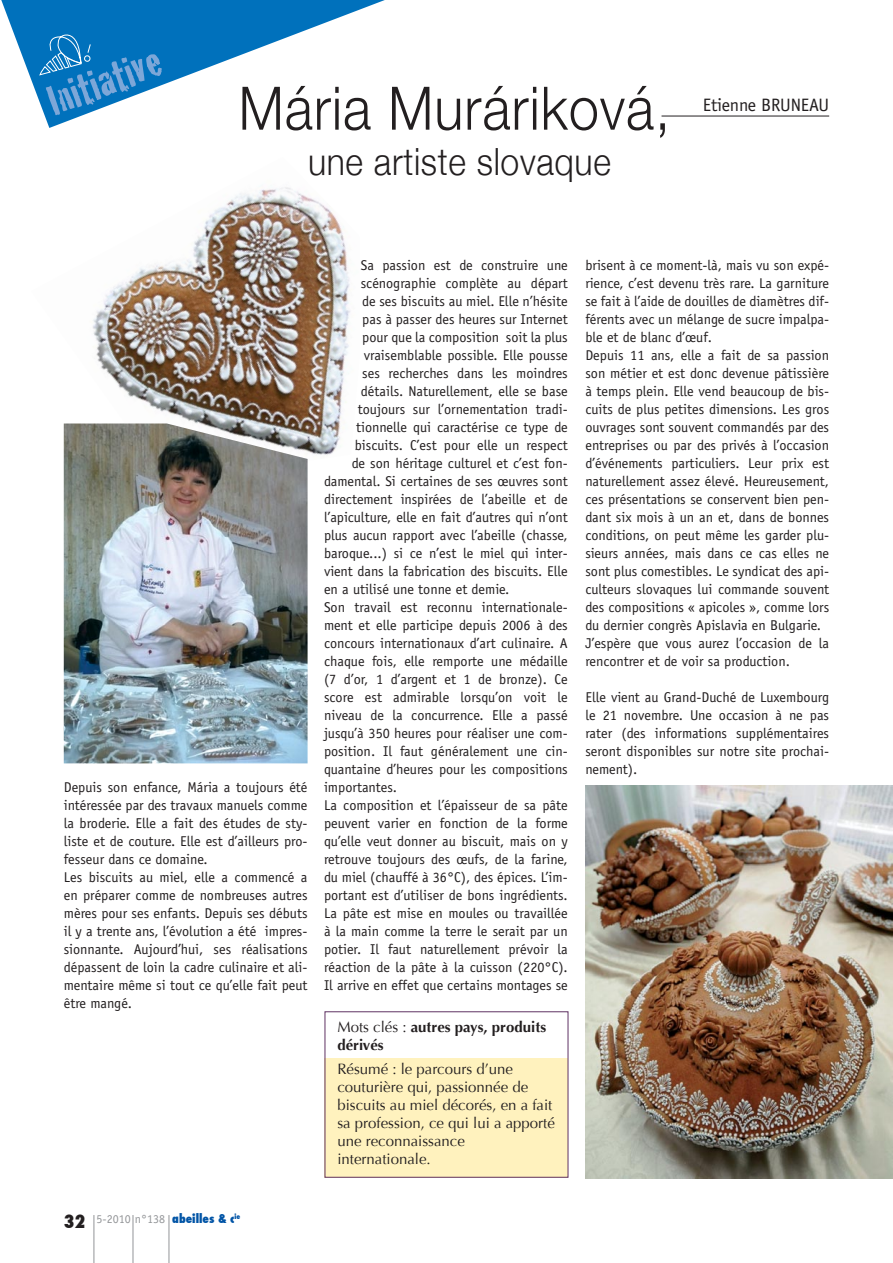
<style>
.page{position:relative;width:893px;height:1263px;background:#fff}
.page>*{position:absolute;margin:0;border:0;box-sizing:border-box;transform-origin:0 0}
.t1{font:300 60px "Helvetica Neue";letter-spacing:.02em;color:#231f20;scale:.9 1}
.t2{font:45px "Cracked";color:#7da7d8}
.t3{font:300 37.5px "Helvetica Neue";letter-spacing:.02em;color:#231f20;scale:.9 1}
.t4{font:18px "Officina Sans";letter-spacing:-.01em;color:#231f20}
.t5{font:800 condensed 18px "Futura";color:#231f20}
.t6{font:15px/18px "Optima";color:#231f20}
.t7{font:700 15px/18px "Optima";color:#231f20}
.t8{font:14.25px/18px "Officina Sans";color:#231f20;text-align:justify}
.t9{font:12px "Officina Sans";color:#939598}
.s1{font-weight:400}
.s2{font-family:"Futura";font-weight:800;font-stretch:condensed;color:#0054a6}
</style>
<div class="page">
<hr style="left:133px;top:1215px;width:1px;height:48px;background:#939598">
<hr style="left:169px;top:1215px;width:1px;height:48px;background:#939598">
<hr style="left:94px;top:1215px;width:1px;height:48px;background:#939598">
<svg style="left:1px;top:0;width:384px;height:128px"></svg>
<img style="left:63px;top:187px;width:288px;height:295px">
<div style="left:325px;top:1058px;width:243px;height:119px;background:#fff2be"></div>
<div style="left:325px;top:1011px;width:243px;height:166px;border:1px solid #5f3263"></div>
<hr style="left:661px;top:116px;width:168px;height:1px;background:#231f20">
<img style="left:64px;top:423px;width:244px;height:340px">
<svg style="left:39px;top:34px;width:52px;height:42px;background:#2485c5"></svg>
<img style="left:585px;top:786px;width:308px;height:393px">
<p class="t2" style="left:36px;top:70px;width:121px;rotate:-21deg">Initiative</p>
<p class="t1" style="left:239px;top:72px;width:481px">Mária Muráriková,</p>
<p class="t3" style="left:308px;top:138px;width:338px">une artiste slovaque</p>
<p class="t4" style="left:703px;top:95px;width:128px">Etienne BRUNEAU</p>
<p class="t8" style="left:64px;top:778px;width:245px">Depuis son enfance, Mária a toujours été intéressée par des travaux manuels comme la broderie. Elle a fait des études de sty&shy;liste et de couture. Elle est d’ailleurs pro&shy;fesseur dans ce domaine.</p>
<p class="t8" style="left:64px;top:868px;width:245px">Les biscuits au miel, elle a commencé a en préparer comme de nombreuses autres mères pour ses enfants. Depuis ses débuts il y a trente ans, l’évolution a été impres&shy;sionnante. Aujourd’hui, ses réalisations dépassent de loin la cadre culinaire et ali&shy;mentaire même si tout ce qu’elle fait peut être mangé.</p>
<p class="t8" style="left:361px;top:256px;width:208px">Sa passion est de construire une</p>
<p class="t8" style="left:361px;top:274px;width:209px">scénographie complète au départ</p>
<p class="t8" style="left:362px;top:292px;width:207px">de ses biscuits au miel. Elle n’hésite</p>
<p class="t8" style="left:362px;top:310px;width:207px">pas à passer des heures sur Internet</p>
<p class="t8" style="left:362px;top:328px;width:207px">pour que la composition soit la plus</p>
<p class="t8" style="left:364px;top:346px;width:206px">vraisemblable possible. Elle pousse</p>
<p class="t8" style="left:362px;top:364px;width:207px">ses recherches dans les moindres</p>
<p class="t8" style="left:361px;top:382px;width:209px">détails. Naturellement, elle se base</p>
<p class="t8" style="left:358px;top:400px;width:212px">toujours sur l’ornementation tradi-</p>
<p class="t8" style="left:356px;top:418px;width:213px">tionnelle qui caractérise ce type de</p>
<p class="t8" style="left:355px;top:436px;width:215px">biscuits. C’est pour elle un respect</p>
<p class="t8" style="left:352px;top:454px;width:218px">de son héritage culturel et c’est fon-</p>
<p class="t8" style="left:324px;top:472px;width:245px">damental. Si certaines de ses œuvres sont</p>
<p class="t8" style="left:324px;top:490px;width:245px">directement inspirées de l’abeille et de</p>
<p class="t8" style="left:324px;top:508px;width:245px">l’apiculture, elle en fait d’autres qui n’ont</p>
<p class="t8" style="left:324px;top:526px;width:245px">plus aucun rapport avec l’abeille (chasse,</p>
<p class="t8" style="left:324px;top:544px;width:245px">baroque...) si ce n’est le miel qui inter-</p>
<p class="t8" style="left:324px;top:562px;width:245px">vient dans la fabrication des biscuits. Elle</p>
<p class="t8" style="left:324px;top:580px;width:187px">en a utilisé une tonne et demie.</p>
<p class="t8" style="left:324px;top:598px;width:245px">Son travail est reconnu internationale&shy;ment et elle participe depuis 2006 à des concours internationaux d’art culinaire. A chaque fois, elle remporte une médaille (7 d’or, 1 d’argent et 1 de bronze). Ce score est admirable lorsqu’on voit le niveau de la concurrence. Elle a passé jusqu’à 350 heures pour réaliser une com&shy;position. Il faut généralement une cin&shy;quantaine d’heures pour les compositions importantes.</p>
<p class="t8" style="left:324px;top:796px;width:245px">La composition et l’épaisseur de sa pâte peuvent varier en fonction de la forme qu’elle veut donner au biscuit, mais on y retrouve toujours des œufs, de la farine, du miel (chauffé à 36°C), des épices. L’im&shy;portant est d’utiliser de bons ingrédients.<br>La pâte est mise en moules ou travaillée à la main comme la terre le serait par un potier. Il faut naturellement prévoir la réaction de la pâte à la cuisson (220°C).<br>Il arrive en effet que certains montages se</p>
<p class="t7" style="left:337px;top:1018px;width:210px"><span class="s1">Mots clés :</span> autres pays, produits dérivés</p>
<p class="t6" style="left:337px;top:1060px;width:219px">Résumé : le parcours d’une couturière qui, passionnée de biscuits au miel décorés, en a fait sa profession, ce qui lui a apporté une reconnaissance internationale.</p>
<p class="t8" style="left:585px;top:256px;width:245px">brisent à ce moment-là, mais vu son expé&shy;rience, c’est devenu très rare. La garniture se fait à l’aide de douilles de diamètres dif&shy;férents avec un mélange de sucre impalpa&shy;ble et de blanc d’œuf.</p>
<p class="t8" style="left:585px;top:346px;width:245px">Depuis 11 ans, elle a fait de sa passion son métier et est donc devenue pâtissière à temps plein. Elle vend beaucoup de bis&shy;cuits de plus petites dimensions. Les gros ouvrages sont souvent commandés par des entreprises ou par des privés à l’occasion d’événements particuliers. Leur prix est naturellement assez élevé. Heureusement, ces présentations se conservent bien pen&shy;dant six mois à un an et, dans de bonnes conditions, on peut même les garder plu&shy;sieurs années, mais dans ce cas elles ne sont plus comestibles. Le syndicat des api&shy;culteurs slovaques lui commande souvent des compositions « apicoles », comme lors du dernier congrès Apislavia en Bulgarie.</p>
<p class="t8" style="left:585px;top:634px;width:245px">J’espère que vous aurez l’occasion de la rencontrer et de voir sa production.</p>
<p class="t8" style="left:585px;top:688px;width:245px">Elle vient au Grand-Duché de Luxembourg le 21 novembre. Une occasion à ne pas rater (des informations supplémentaires seront disponibles sur notre site prochai&shy;nement).</p>
<p class="t5" style="left:64px;top:1209px;width:23px">32</p>
<p class="t9" style="left:97px;top:1211px;width:145px">5-2010 n°138 <span class="s2">abeilles &amp; c</span><sup>ie</sup></p>
</div>
